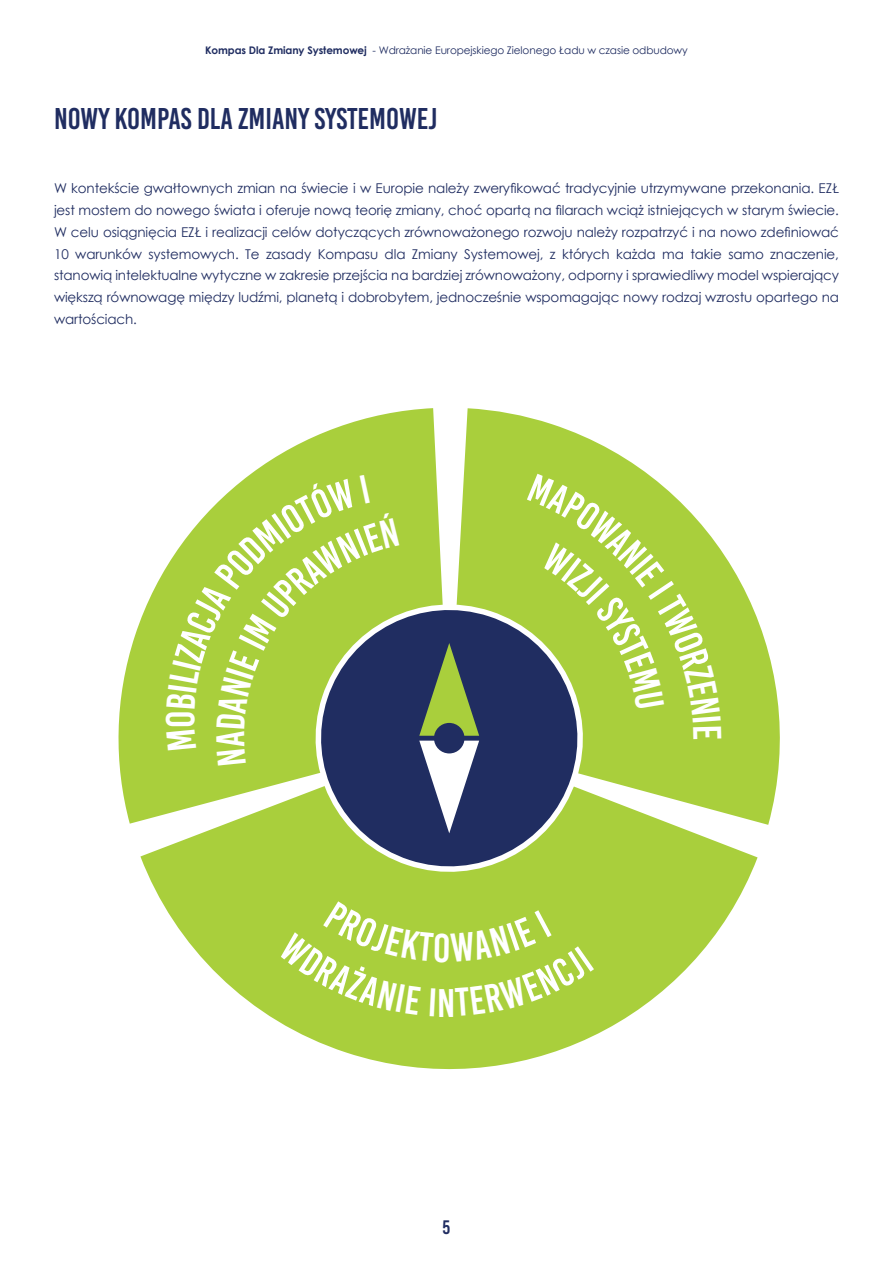
<style>
.page{position:relative;width:893px;height:1263px;background:#fff}
.page>*{position:absolute;margin:0;border:0;box-sizing:border-box;transform-origin:0 0}
.t1{font:40.5px "Bebas Kai";color:#fff}
.t2{font:39.9px "Bebas Kai";color:#fff}
.subtitle{font:30px "Bebas Kai";color:#202d61}
.t3{font:19.5px "Bebas Kai";color:#202d61}
.SYSTEMIQ_paragraph{font:13.5px/21.8px "Century Gothic";letter-spacing:-.01em;color:#202d61;text-align:justify}
.t4{font:10.5px "Century Gothic";letter-spacing:-.01em;color:#202d61}
.s1{font-weight:700}
</style>
<div class="page">
<svg style="left:457px;top:408px;width:323px;height:417px;fill:#a9cf3c"></svg>
<svg style="left:118px;top:408px;width:324px;height:416px"></svg>
<svg style="left:140px;top:738px;width:618px;height:332px;fill:#a9cf3c"></svg>
<svg style="left:299px;top:588px;width:300px;height:300px;background:#afd249"></svg>
<svg style="left:305px;top:594px;width:288px;height:288px;background:#5c7061"></svg>
<svg style="left:419px;top:643px;width:60px;height:190px"></svg>
<div style="left:434px;top:723px;width:31px;height:30px;background:#202d61;border-radius:50%"></div>
<svg style="left:166px;top:475px;width:233px;height:290px;background:#9cbd4d"></svg>
<svg style="left:527px;top:474px;width:194px;height:265px;background:#a4c64a"></svg>
<div style="left:277px;top:901px;width:317px;height:115px;background:#a9cf3c"></div>
<p class="t4" style="left:205px;top:43px;width:484px"><span class="s1">Kompas Dla Zmiany Systemowej</span> - Wdrażanie Europejskiego Zielonego Ładu w czasie odbudowy</p>
<p class="subtitle" style="left:54px;top:102px;width:385px">NOWY KOMPAS DLA ZMIANY SYSTEMOWEJ</p>
<p class="SYSTEMIQ_paragraph" style="left:54px;top:177px;width:786px">W kontekście gwałtownych zmian na świecie i w Europie należy zweryfikować tradycyjnie utrzymywane przekonania. EZŁ jest mostem do nowego świata i oferuje nową teorię zmiany, choć opartą na filarach wciąż istniejących w starym świecie.<br>W celu osiągnięcia EZŁ i realizacji celów dotyczących zrównoważonego rozwoju należy rozpatrzyć i na nowo zdefiniować 10 warunków systemowych. Te zasady Kompasu dla Zmiany Systemowej, z których każda ma takie samo znaczenie, stanowią intelektualne wytyczne w zakresie przejścia na bardziej zrównoważony, odporny i sprawiedliwy model wspierający większą równowagę między ludźmi, planetą i dobrobytem, jednocześnie wspomagając nowy rodzaj wzrostu opartego na wartościach.</p>
<p class="t1" style="left:159px;top:728px;width:19px;rotate:-90deg">O</p>
<p class="t2" style="left:437px;top:981px;width:20px">N</p>
<h3 class="t3" style="left:443px;top:1217px;width:9px">5</h3>
</div>
